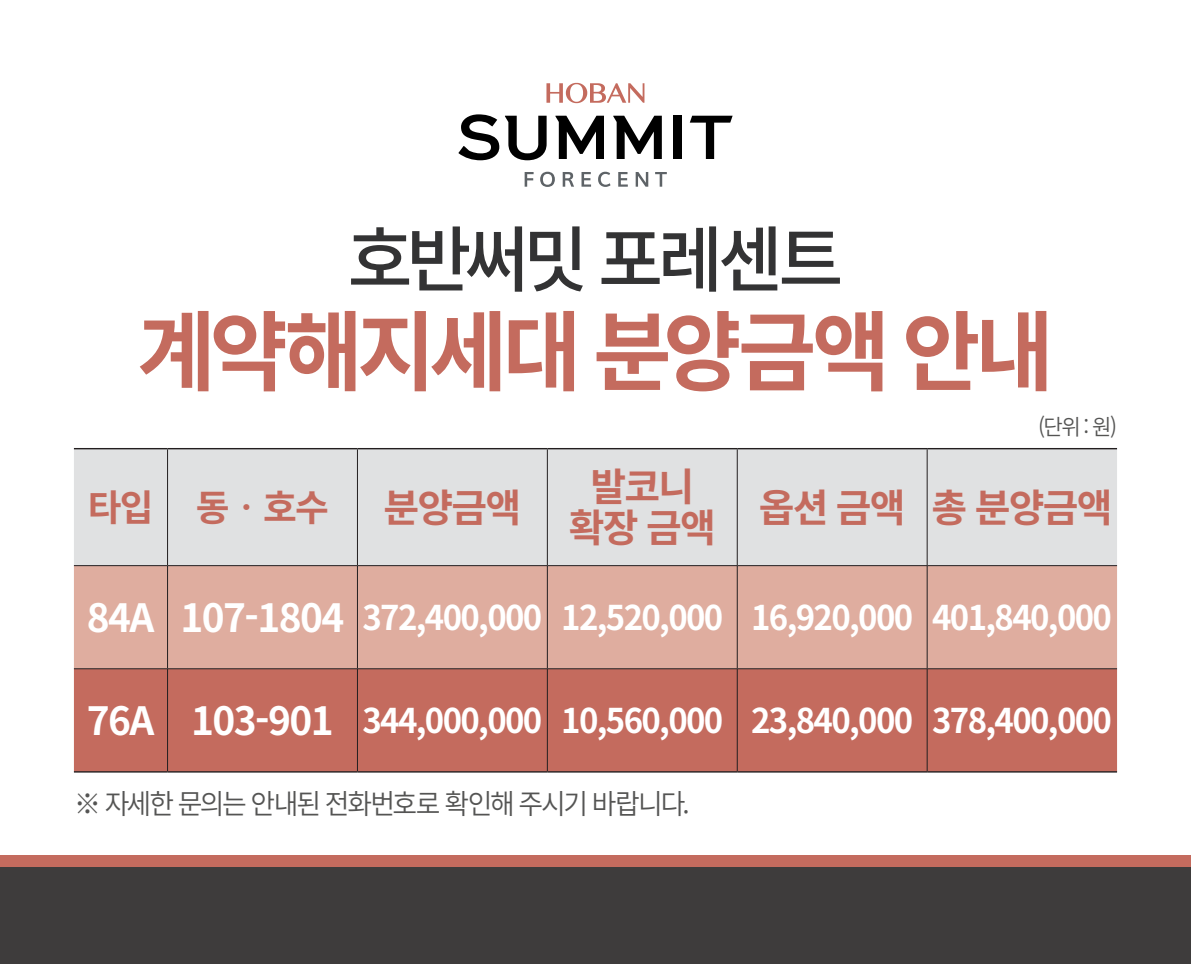
<style>
.page{position:relative;width:1191px;height:964px;background:#fff}
.page>*{position:absolute;margin:0;border:0;box-sizing:border-box;transform-origin:0 0}
.t1{font:700 87.2px "Noto Sans CJ Kkr";letter-spacing:-.06em;color:#c46b5e}
.t2{font:500 72.2px "Noto Sans CJ Kkr";letter-spacing:-.08em;color:#333334}
.t3{font:700 38.8px/41px "Noto Sans CJ Kkr";letter-spacing:-.045em;color:#c46b5e;text-align:center}
.t4{font:700 36.8px "Noto Sans CJ Kkr";color:#c46b5e}
.t5{font:700 34px "Noto Sans KR";letter-spacing:-.05em;color:#fff}
.t6{font:600 28px "Noto Sans CJ Kkr";letter-spacing:-.075em;color:#545453;scale:.96 1}
.t7{font:600 22px "Noto Sans CJ Kkr";color:#545453;scale:.96 1}
.s1{font-family:"Noto Sans CJ Kkr";font-size:38.8px}
</style>
<div class="page">
<div style="left:74px;top:449px;width:1043px;height:116px;background:#e0e1e2"></div>
<div style="left:74px;top:566px;width:1043px;height:102px;background:#dfad9f"></div>
<div style="left:74px;top:669px;width:1043px;height:102px;background:#c46b5e"></div>
<hr style="left:167px;top:449px;width:1px;height:116px;background:#231f20">
<hr style="left:357px;top:449px;width:1px;height:116px;background:#231f20">
<hr style="left:547px;top:449px;width:1px;height:116px;background:#231f20">
<hr style="left:737px;top:449px;width:1px;height:116px;background:#231f20">
<hr style="left:926px;top:449px;width:1px;height:116px;background:#231f20">
<hr style="left:167px;top:669px;width:1px;height:102px;background:#231f20">
<hr style="left:357px;top:669px;width:1px;height:102px;background:#231f20">
<hr style="left:547px;top:669px;width:1px;height:102px;background:#231f20">
<hr style="left:737px;top:669px;width:1px;height:102px;background:#231f20">
<hr style="left:926px;top:669px;width:1px;height:102px;background:#231f20">
<hr style="left:74px;top:565px;width:93px;height:1px;background:#231f20">
<hr style="left:167px;top:565px;width:190px;height:1px;background:#231f20">
<hr style="left:167px;top:566px;width:1px;height:102px;background:#231f20">
<hr style="left:357px;top:565px;width:190px;height:1px;background:#231f20">
<hr style="left:357px;top:566px;width:1px;height:102px;background:#231f20">
<hr style="left:547px;top:565px;width:190px;height:1px;background:#231f20">
<hr style="left:547px;top:566px;width:1px;height:102px;background:#231f20">
<hr style="left:737px;top:565px;width:190px;height:1px;background:#231f20">
<hr style="left:737px;top:566px;width:1px;height:102px;background:#231f20">
<hr style="left:927px;top:565px;width:190px;height:1px;background:#231f20">
<hr style="left:926px;top:566px;width:1px;height:102px;background:#231f20">
<hr style="left:74px;top:668px;width:93px;height:1px;background:#231f20">
<hr style="left:167px;top:668px;width:190px;height:1px;background:#231f20">
<hr style="left:357px;top:668px;width:190px;height:1px;background:#231f20">
<hr style="left:547px;top:668px;width:190px;height:1px;background:#231f20">
<hr style="left:737px;top:668px;width:190px;height:1px;background:#231f20">
<hr style="left:927px;top:668px;width:190px;height:1px;background:#231f20">
<hr style="left:74px;top:448px;width:93px;height:1px;background:#231f20">
<hr style="left:167px;top:448px;width:190px;height:1px;background:#231f20">
<hr style="left:357px;top:448px;width:190px;height:1px;background:#231f20">
<hr style="left:547px;top:448px;width:190px;height:1px;background:#231f20">
<hr style="left:737px;top:448px;width:190px;height:1px;background:#231f20">
<hr style="left:927px;top:448px;width:190px;height:1px;background:#231f20">
<hr style="left:74px;top:771px;width:93px;height:1px;background:#231f20">
<hr style="left:167px;top:771px;width:190px;height:1px;background:#231f20">
<hr style="left:357px;top:771px;width:190px;height:1px;background:#231f20">
<hr style="left:547px;top:771px;width:190px;height:1px;background:#231f20">
<hr style="left:737px;top:771px;width:190px;height:1px;background:#231f20">
<hr style="left:927px;top:771px;width:190px;height:1px;background:#231f20">
<div style="left:0;top:860px;width:1191px;height:104px;background:#3e3c3c"></div>
<div style="left:0;top:855px;width:1191px;height:11px;background:#c46b5e"></div>
<svg style="left:546px;top:83px;width:98px;height:20px"></svg>
<div style="left:673px;top:116px;width:9px;height:43px;background:#000"></div>
<svg style="left:458px;top:114px;width:41px;height:46px"></svg>
<svg style="left:555px;top:116px;width:49px;height:43px"></svg>
<svg style="left:505px;top:116px;width:41px;height:44px"></svg>
<svg style="left:690px;top:116px;width:42px;height:43px"></svg>
<svg style="left:613px;top:116px;width:49px;height:43px"></svg>
<svg style="left:524px;top:172px;width:9px;height:15px"></svg>
<svg style="left:540px;top:172px;width:15px;height:15px"></svg>
<svg style="left:562px;top:172px;width:12px;height:15px"></svg>
<svg style="left:581px;top:172px;width:10px;height:15px"></svg>
<svg style="left:598px;top:172px;width:12px;height:15px"></svg>
<svg style="left:618px;top:172px;width:10px;height:15px"></svg>
<svg style="left:635px;top:172px;width:13px;height:15px"></svg>
<svg style="left:655px;top:172px;width:12px;height:15px"></svg>
<h2 class="t2" style="left:347px;top:219px;width:497px">호반써밋 포레센트</h2>
<h1 class="t1" style="left:137px;top:303px;width:918px">계약해지세대 분양금액 안내</h1>
<p class="t4" style="left:88px;top:487px;width:243px">타입 동‧호수</p>
<p class="t3" style="left:383px;top:488px;width:139px">분양금액</p>
<p class="t3" style="left:569px;top:467px;width:148px">발코니 확장 금액</p>
<p class="t7" style="left:1038px;top:415px;width:84px">(단위 : 원)</p>
<p class="t3" style="left:758px;top:488px;width:355px">옵션 금액 총 분양금액</p>
<p class="t5" style="left:87px;top:598px;width:1026px"><span class="s1">84A 107-1804</span> 372,400,000 12,520,000 16,920,000 401,840,000</p>
<p class="t5" style="left:87px;top:701px;width:1026px"><span class="s1">76A 103-901</span> 344,000,000 10,560,000 23,840,000 378,400,000</p>
<p class="t6" style="left:74px;top:787px;width:642px">※ 자세한 문의는 안내된 전화번호로 확인해 주시기 바랍니다.</p>
</div>
